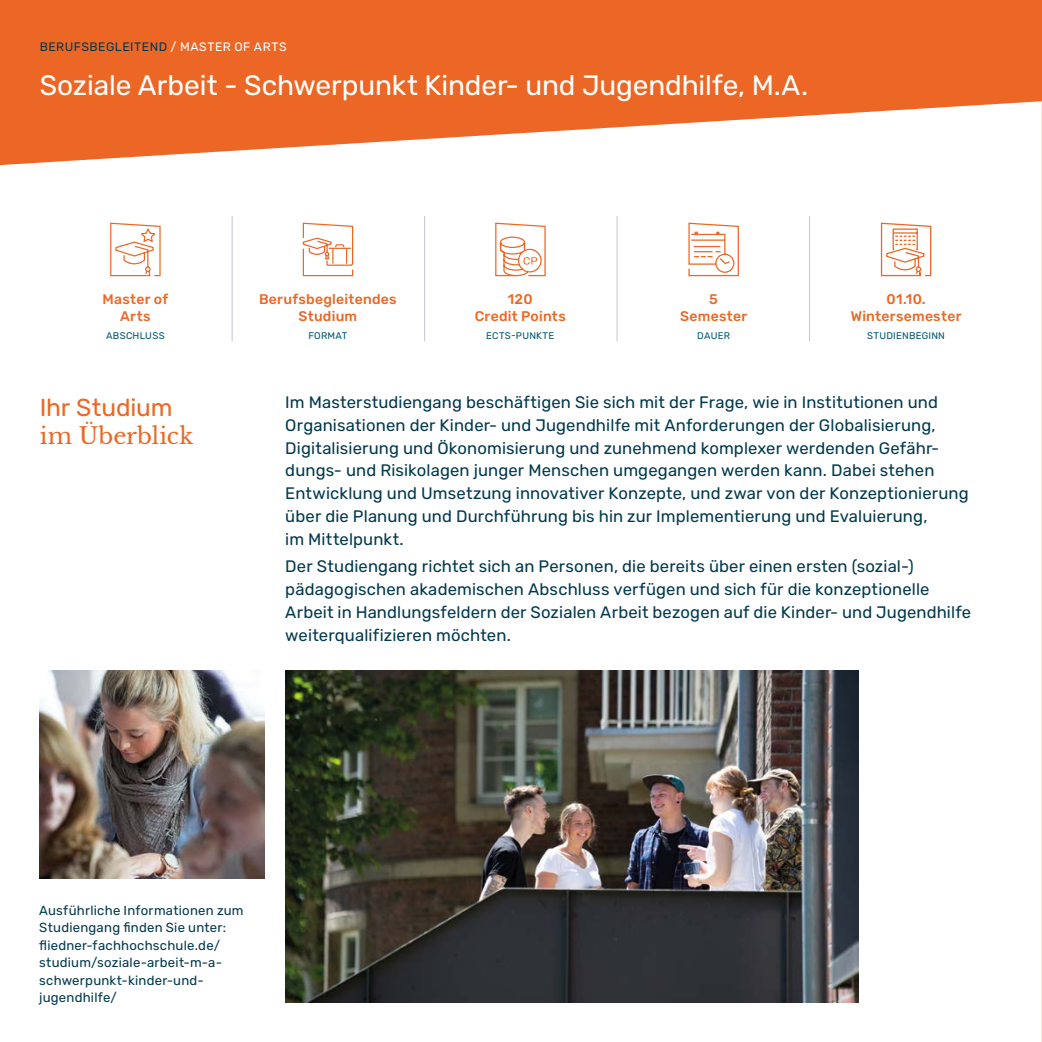
<style>
.page{position:relative;width:1042px;height:1042px;background:#fff}
.page>*{position:absolute;margin:0;border:0;box-sizing:border-box;transform-origin:0 0}
.t1{font:28px "Rubik";letter-spacing:-.005em;color:#fff}
.t2{font:24.5px "Rubik";letter-spacing:-.005em;color:#ec6725}
.t3{font:22.75px "Libre Baskerville";color:#ec6725}
.t4{font:16.62px/22.8px "Rubik";letter-spacing:.01em;color:#00394d}
.t5{font:500 14px/17.5px "Rubik";letter-spacing:.02em;color:#ec6725;text-align:center}
.t6{font:13.12px/17.5px "Rubik";letter-spacing:.02em;color:#00394d}
.t7{font:12.25px "Rubik";letter-spacing:.04em;color:#00394d}
.t8{font:9.62px "Rubik";letter-spacing:.025em;color:#00576c}
.s1{color:#fff}
</style>
<div class="page">
<hr style="left:1041px;top:0;width:1px;height:1042px;background:#fdeade">
<svg style="left:0;top:0;width:1042px;height:165px;fill:#ec6725"></svg>
<hr style="left:232px;top:216px;width:1px;height:125px;background:#c6c9d2">
<hr style="left:424px;top:216px;width:1px;height:125px;background:#c6c9d2">
<hr style="left:616px;top:216px;width:1px;height:125px;background:#c6c9d2">
<hr style="left:809px;top:216px;width:1px;height:125px;background:#c6c9d2">
<svg style="left:880px;top:222px;width:52px;height:55px"></svg>
<svg style="left:495px;top:222px;width:51px;height:55px"></svg>
<svg style="left:688px;top:222px;width:51px;height:55px"></svg>
<svg style="left:110px;top:222px;width:51px;height:55px"></svg>
<svg style="left:302px;top:222px;width:52px;height:55px"></svg>
<img style="left:39px;top:670px;width:226px;height:209px">
<img style="left:285px;top:670px;width:573px;height:332px">
<p class="t7" style="left:40px;top:40px;width:248px">BERUFSBEGLEITEND <span class="s1">/ MASTER OF ARTS</span></p>
<h1 class="t1" style="left:40px;top:69px;width:770px">Soziale Arbeit - Schwerpunkt Kinder- und Jugendhilfe, M.A.</h1>
<p class="t5" style="left:103px;top:290px;width:67px">Master of<br>Arts</p>
<p class="t8" style="left:106px;top:330px;width:60px">ABSCHLUSS</p>
<p class="t5" style="left:259px;top:290px;width:139px">Berufsbegleitendes<br>Studium</p>
<p class="t8" style="left:308px;top:330px;width:40px">FORMAT</p>
<p class="t5" style="left:475px;top:290px;width:93px">120<br>Credit Points</p>
<p class="t8" style="left:486px;top:330px;width:70px">ECTS-PUNKTE</p>
<p class="t5" style="left:680px;top:290px;width:69px">5<br>Semester</p>
<p class="t8" style="left:697px;top:330px;width:34px">DAUER</p>
<p class="t5" style="left:850px;top:290px;width:112px">01.10.<br>Wintersemester</p>
<p class="t8" style="left:867px;top:330px;width:79px">STUDIENBEGINN</p>
<h2 class="t2" style="left:40px;top:393px;width:134px">Ihr Studium</h2>
<h3 class="t3" style="left:40px;top:421px;width:155px">im Überblick</h3>
<p class="t4" style="left:285px;top:391px;width:685px">Im Masterstudiengang beschäftigen Sie sich mit der Frage, wie in Institutionen und Organisationen der Kinder- und Jugendhilfe mit Anforderungen der Globalisierung, Digitalisierung und Ökonomisierung und zunehmend komplexer werdenden Gefähr&shy;dungs- und Risikolagen junger Menschen umgegangen werden kann. Dabei stehen Entwicklung und Umsetzung innovativer Konzepte, und zwar von der Konzeptionierung über die Planung und Durchführung bis hin zur Implementierung und Evaluierung,<br>im Mittelpunkt.</p>
<p class="t4" style="left:285px;top:556px;width:687px">Der Studiengang richtet sich an Personen, die bereits über einen ersten (sozial-) pädagogischen akademischen Abschluss verfügen und sich für die konzeptionelle Arbeit in Handlungsfeldern der Sozialen Arbeit bezogen auf die Kinder- und Jugendhilfe weiterqualifizieren möchten.</p>
<p class="t6" style="left:39px;top:902px;width:206px">Ausführliche Informationen zum<br>Studiengang finden Sie unter: fliedner-fachhochschule.de/ studium/soziale-arbeit-m-a&shy;schwerpunkt-kinder-und&shy;jugendhilfe/</p>
</div>
